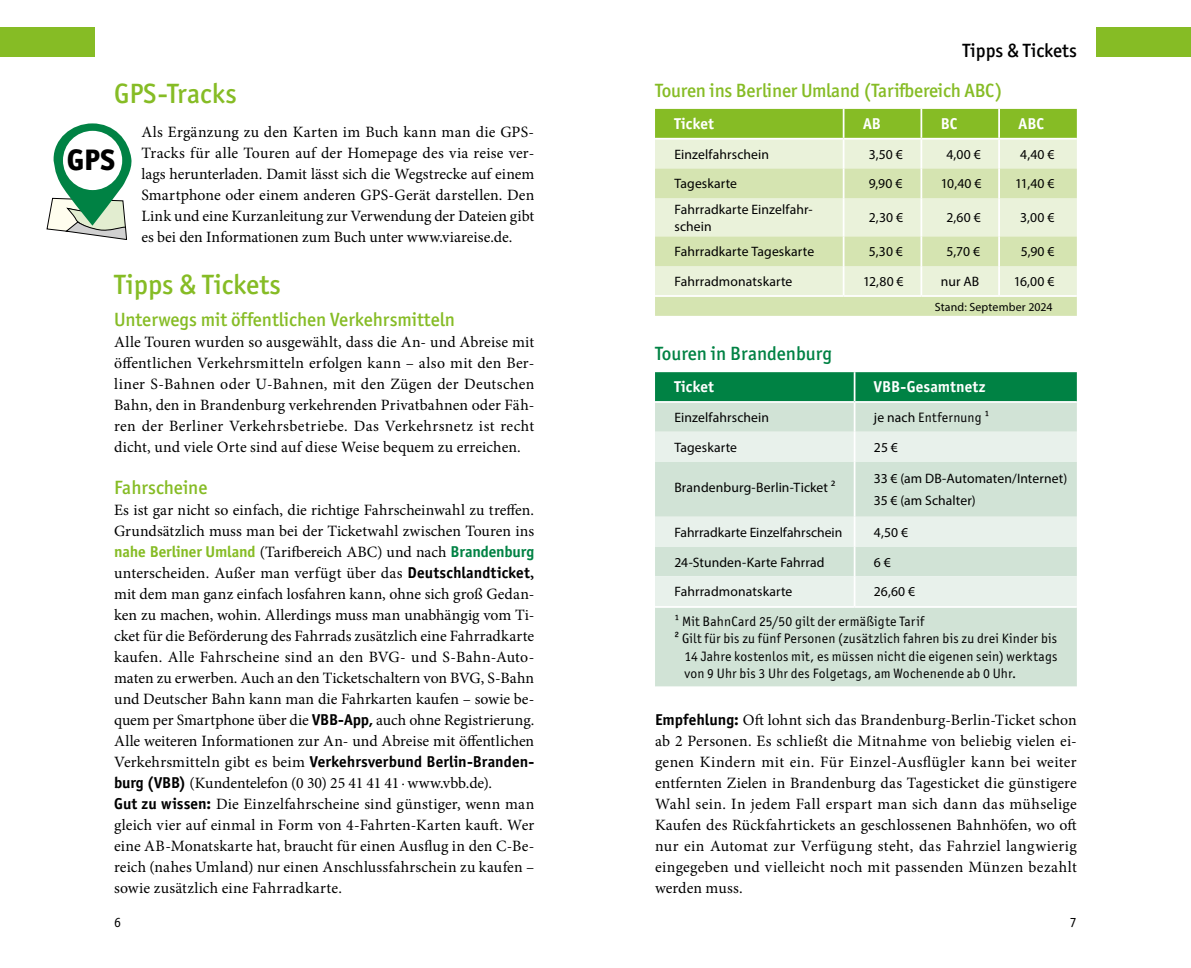
<style>
.page{position:relative;width:1191px;height:968px;background:#fff}
.page>*{position:absolute;margin:0;border:0;box-sizing:border-box;transform-origin:0 0}
.t1{font:800 29.75px "Officina Sans ITC Pro";color:#000}
.t2{font:500 28px "Officina Sans ITC Pro";color:#86bc25}
.t3{font:500 19.25px "Officina Sans ITC Pro";color:#86bc25}
.t4{font:500 19.25px "Officina Sans ITC Pro";color:#008244}
.t5{font:500 19.25px "Officina Sans ITC Pro";color:#000}
.t6{font:15.75px/21px "Minion Pro";letter-spacing:.005em;color:#000;text-align:justify}
.t7{font:700 15.75px "Officina Sans ITC Pro";letter-spacing:.005em;color:#000}
.t8{font:700 15.75px "Officina Sans ITC Pro";letter-spacing:.005em;color:#fff}
.t9{font:14px "Officina Sans ITC Pro";color:#000}
.t10{font:13.65px/22.4px "Myriad Pro";letter-spacing:.01em;color:#000}
.t11{font:13.65px "Officina Sans ITC Pro";letter-spacing:.015em;color:#000}
.t12{font:11.9px "Myriad Pro";letter-spacing:.015em;color:#000}
.s1{font-family:"Officina Sans ITC Pro";font-weight:700;color:#86bc25}
.s2{font-family:"Officina Sans ITC Pro";font-weight:700;color:#008244}
.s3{font-family:"Officina Sans ITC Pro";font-weight:700}
.s4{font-weight:700}
.s5{font-family:"Minion Pro";font-weight:400}
.s6{font-family:"Myriad Pro";font-size:13.65px}
.s7{font-family:"Myriad Pro"}
</style>
<div class="page">
<div style="left:655px;top:372px;width:421px;height:29px;background:#008244"></div>
<div style="left:655px;top:403px;width:421px;height:283px;background:#d1e3d6"></div>
<svg style="left:655px;top:431px;width:421px;height:175px;background:#ddeae0"></svg>
<hr style="left:853px;top:372px;width:2px;height:29px;background:#fff">
<hr style="left:853px;top:403px;width:2px;height:28px;background:#fff">
<hr style="left:853px;top:431px;width:2px;height:30px;background:#fff">
<hr style="left:853px;top:461px;width:2px;height:55px;background:#fff">
<hr style="left:853px;top:516px;width:2px;height:30px;background:#fff">
<hr style="left:853px;top:546px;width:2px;height:30px;background:#fff">
<hr style="left:853px;top:576px;width:2px;height:30px;background:#fff">
<hr style="left:655px;top:606px;width:199px;height:1px;background:#fff">
<hr style="left:854px;top:606px;width:222px;height:1px;background:#fff">
<svg style="left:46px;top:123px;width:86px;height:117px"></svg>
<div style="left:655px;top:109px;width:421px;height:29px;background:#86bc25"></div>
<div style="left:655px;top:139px;width:421px;height:29px;background:#eaf2da"></div>
<svg style="left:655px;top:168px;width:421px;height:148px;background:#deeac4"></svg>
<hr style="left:842px;top:109px;width:2px;height:29px;background:#fff">
<hr style="left:920px;top:109px;width:2px;height:29px;background:#fff">
<hr style="left:998px;top:109px;width:2px;height:29px;background:#fff">
<hr style="left:842px;top:139px;width:2px;height:29px;background:#fff">
<hr style="left:920px;top:139px;width:2px;height:29px;background:#fff">
<hr style="left:998px;top:139px;width:2px;height:29px;background:#fff">
<hr style="left:842px;top:168px;width:2px;height:30px;background:#fff">
<hr style="left:920px;top:168px;width:2px;height:30px;background:#fff">
<hr style="left:998px;top:168px;width:2px;height:30px;background:#fff">
<hr style="left:842px;top:198px;width:2px;height:38px;background:#fff">
<hr style="left:920px;top:198px;width:2px;height:38px;background:#fff">
<hr style="left:998px;top:198px;width:2px;height:38px;background:#fff">
<hr style="left:842px;top:236px;width:2px;height:30px;background:#fff">
<hr style="left:920px;top:236px;width:2px;height:30px;background:#fff">
<hr style="left:998px;top:236px;width:2px;height:30px;background:#fff">
<hr style="left:842px;top:266px;width:2px;height:29px;background:#fff">
<hr style="left:920px;top:266px;width:2px;height:29px;background:#fff">
<hr style="left:998px;top:266px;width:2px;height:29px;background:#fff">
<hr style="left:655px;top:295px;width:188px;height:2px;background:#fff">
<hr style="left:843px;top:295px;width:78px;height:2px;background:#fff">
<hr style="left:921px;top:295px;width:78px;height:2px;background:#fff">
<hr style="left:999px;top:295px;width:77px;height:2px;background:#fff">
<div style="left:0;top:27px;width:94px;height:30px;background:#86bc25"></div>
<div style="left:1096px;top:27px;width:95px;height:30px;background:#86bc25"></div>
<h2 class="t2" style="left:114px;top:77px;width:124px">GPS-Tracks</h2>
<p class="t6" style="left:141px;top:121px;width:394px">Als Ergänzung zu den Karten im Buch kann man die GPS-Tracks für alle Touren auf der Homepage des via reise ver&shy;lags herunterladen. Damit lässt sich die Wegstrecke auf einem Smartphone oder einem anderen GPS-Gerät darstellen. Den Link und eine Kurzanleitung zur Verwendung der Dateien gibt es bei den Informationen zum Buch unter www.viareise.de.</p>
<h2 class="t2" style="left:114px;top:268px;width:168px">Tipps &amp; Tickets</h2>
<p class="t3" style="left:114px;top:307px;width:342px">Unterwegs mit öffentlichen Verkehrsmitteln</p>
<p class="t6" style="left:114px;top:331px;width:422px">Alle Touren wurden so ausgewählt, dass die An- und Abreise mit öffentlichen Verkehrsmitteln erfolgen kann – also mit den Ber&shy;liner S-Bahnen oder U-Bahnen, mit den Zügen der Deutschen Bahn, den in Brandenburg verkehrenden Privatbahnen oder Fäh&shy;ren der Berliner Verkehrsbetriebe. Das Verkehrsnetz ist recht dicht, und viele Orte sind auf diese Weise bequem zu erreichen.</p>
<p class="t3" style="left:114px;top:475px;width:95px">Fahrscheine</p>
<p class="t6" style="left:114px;top:499px;width:422px">Es ist gar nicht so einfach, die richtige Fahrscheinwahl zu treffen.<br>Grundsätzlich muss man bei der Ticketwahl zwischen Touren ins <span class="s1">nahe Berliner Umland</span> (Tarifbereich ABC) und nach <span class="s2">Brandenburg </span>unterscheiden. Außer man verfügt über das <span class="s3">Deutschlandticket</span><span class="s4">, </span>mit dem man ganz einfach losfahren kann, ohne sich groß Gedan&shy;ken zu machen, wohin. Allerdings muss man unabhängig vom Ti&shy;cket für die Beförderung des Fahrrads zusätzlich eine Fahrradkarte kaufen. Alle Fahrscheine sind an den BVG- und S-Bahn-Auto&shy;maten zu erwerben. Auch an den Ticketschaltern von BVG, S-Bahn und Deutscher Bahn kann man die Fahrkarten kaufen – sowie be&shy;quem per Smartphone über die <span class="s3">VBB-App,</span> auch ohne Registrierung.<br>Alle weiteren Informationen zur An- und Abreise mit öffentlichen</p>
<p class="t7" style="left:114px;top:751px;width:422px"><span class="s5">Verkehrsmitteln gibt es beim</span> Verkehrsverbund Berlin-Branden-</p>
<p class="t6" style="left:114px;top:772px;width:422px;text-align:left"><span class="s3">burg (VBB)</span> (Kundentelefon (0 30) 25 41 41 41 <span class="s6">·</span> www.vbb.de).<br><span class="s3">Gut zu wissen:</span> Die Einzelfahrscheine sind günstiger, wenn man gleich vier auf einmal in Form von 4-Fahrten-Karten kauft. Wer eine AB-Monatskarte hat, braucht für einen Ausflug in den C-Be&shy;reich (nahes Umland) nur einen Anschlussfahrschein zu kaufen – sowie zusätzlich eine Fahrradkarte.</p>
<h1 class="t1" style="left:67px;top:140px;width:50px">GPS</h1>
<p class="t5" style="left:962px;top:39px;width:116px">Tipps &amp; Tickets</p>
<p class="t3" style="left:655px;top:79px;width:349px">Touren ins Berliner Umland (Tarifbereich ABC)</p>
<p class="t8" style="left:674px;top:114px;width:41px">Ticket</p>
<p class="t8" style="left:863px;top:114px;width:19px">AB</p>
<p class="t8" style="left:940px;top:114px;width:18px">BC</p>
<p class="t8" style="left:1018px;top:114px;width:27px">ABC</p>
<p class="t10" style="left:674px;top:143px;width:96px">Einzelfahrschein</p>
<p class="t10" style="left:868px;top:143px;width:36px">3,50 €</p>
<p class="t10" style="left:946px;top:143px;width:36px">4,00 €</p>
<p class="t10" style="left:1020px;top:143px;width:36px">4,40 €</p>
<p class="t10" style="left:674px;top:172px;width:64px">Tageskarte</p>
<p class="t10" style="left:868px;top:172px;width:35px">9,90 €</p>
<p class="t10" style="left:940px;top:172px;width:42px">10,40 €</p>
<p class="t10" style="left:1015px;top:172px;width:41px">11,40 €</p>
<p class="t10" style="left:674px;top:200px;width:140px;line-height:17.5px">Fahrradkarte Einzelfahr&shy;schein</p>
<p class="t10" style="left:868px;top:206px;width:36px">2,30 €</p>
<p class="t10" style="left:946px;top:206px;width:36px">2,60 €</p>
<p class="t10" style="left:1020px;top:206px;width:36px">3,00 €</p>
<p class="t10" style="left:674px;top:240px;width:141px">Fahrradkarte Tageskarte</p>
<p class="t10" style="left:868px;top:240px;width:36px">5,30 €</p>
<p class="t10" style="left:946px;top:240px;width:35px">5,70 €</p>
<p class="t10" style="left:1020px;top:240px;width:35px">5,90 €</p>
<p class="t10" style="left:674px;top:270px;width:119px">Fahrradmonatskarte</p>
<p class="t10" style="left:863px;top:270px;width:42px">12,80 €</p>
<p class="t10" style="left:940px;top:270px;width:40px">nur AB</p>
<p class="t10" style="left:1013px;top:270px;width:42px">16,00 €</p>
<p class="t12" style="left:935px;top:299px;width:119px">Stand: September 2024</p>
<p class="t4" style="left:655px;top:342px;width:178px">Touren in Brandenburg</p>
<p class="t8" style="left:674px;top:377px;width:41px">Ticket</p>
<p class="t8" style="left:874px;top:377px;width:113px">VBB-Gesamtnetz</p>
<p class="t10" style="left:674px;top:406px;width:96px">Einzelfahrschein</p>
<p class="t11" style="left:874px;top:409px;width:117px"><span class="s7">je nach</span> Entfernung 1</p>
<p class="t10" style="left:674px;top:435px;width:64px">Tageskarte</p>
<p class="t10" style="left:874px;top:435px;width:25px">25 €</p>
<p class="t10" style="left:674px;top:476px;width:162px">Brandenburg-Berlin-Ticket 2</p>
<p class="t10" style="left:874px;top:467px;width:195px">33 € (am DB-Automaten/Internet)<br>35 € (am Schalter)</p>
<p class="t10" style="left:674px;top:520px;width:169px">Fahrradkarte Einzelfahrschein</p>
<p class="t10" style="left:874px;top:520px;width:36px">4,50 €</p>
<p class="t10" style="left:674px;top:550px;width:152px">24-Stunden-Karte Fahrrad</p>
<p class="t10" style="left:874px;top:550px;width:18px">6 €</p>
<p class="t10" style="left:674px;top:580px;width:119px">Fahrradmonatskarte</p>
<p class="t10" style="left:874px;top:580px;width:43px">26,60 €</p>
<p class="t11" style="left:674px;top:613px;width:251px">1 Mit BahnCard 25/50 gilt der ermäßigte Tarif</p>
<p class="t11" style="left:674px;top:630px;width:384px">2 Gilt für bis zu fünf Personen (zusätzlich fahren bis zu drei Kinder bis</p>
<p class="t11" style="left:684px;top:648px;width:374px">14 Jahre kostenlos mit, es müssen nicht die eigenen sein) werktags</p>
<p class="t11" style="left:684px;top:665px;width:333px">von 9 Uhr bis 3 Uhr des Folgetags, am Wochenende ab 0 Uhr.</p>
<p class="t6" style="left:655px;top:709px;width:423px"><span class="s3">Empfehlung:</span> Oft lohnt sich das Brandenburg-Berlin-Ticket schon ab 2 Personen. Es schließt die Mitnahme von beliebig vielen ei&shy;genen Kindern mit ein. Für Einzel-Ausflügler kann bei weiter entfernten Zielen in Brandenburg das Tagesticket die günstigere Wahl sein. In jedem Fall erspart man sich dann das mühselige Kaufen des Rückfahrtickets an geschlossenen Bahnhöfen, wo oft nur ein Automat zur Verfügung steht, das Fahrziel langwierig eingegeben und vielleicht noch mit passenden Münzen bezahlt werden muss.</p>
<p class="t9" style="left:114px;top:914px;width:8px">6</p>
<p class="t9" style="left:1069px;top:914px;width:8px">7</p>
</div>
